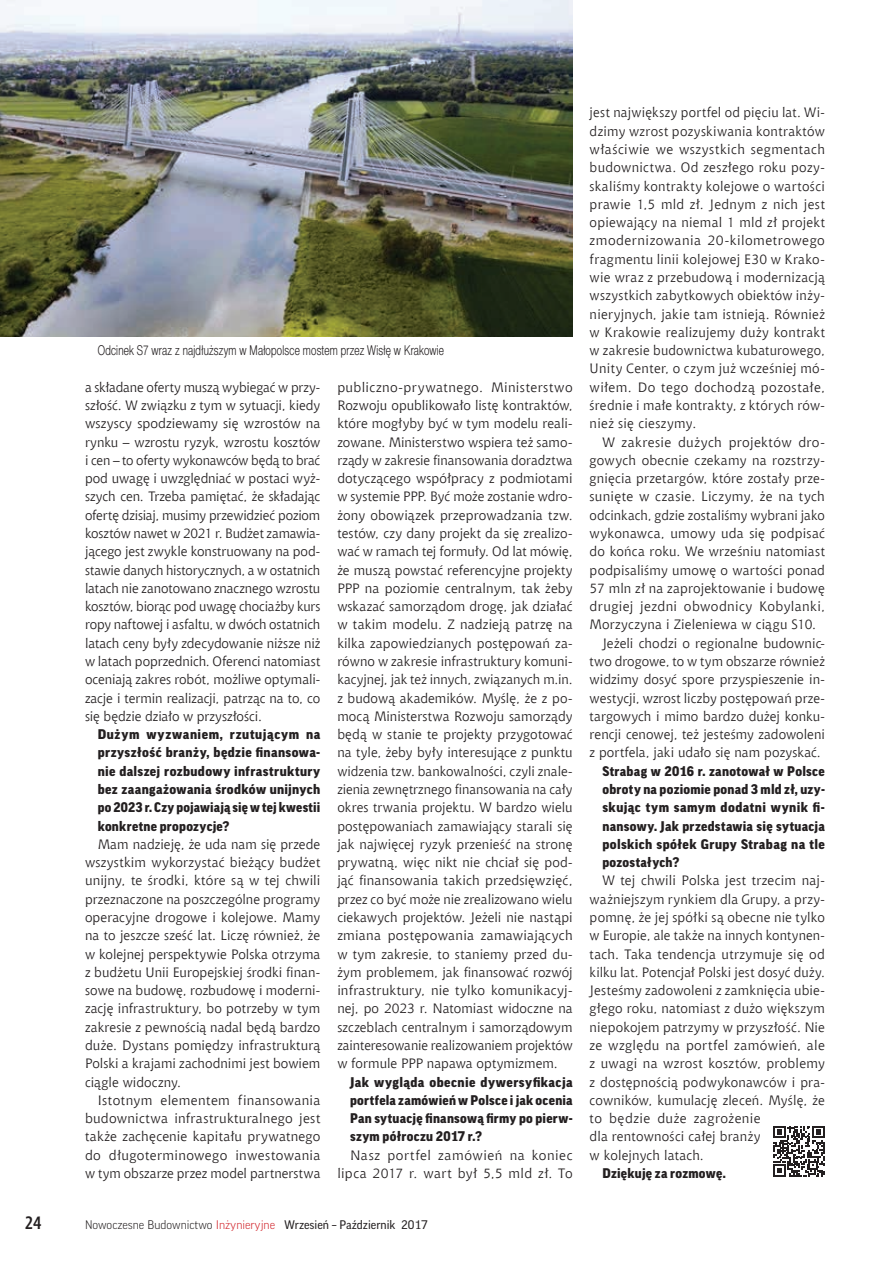
<style>
.page{position:relative;width:893px;height:1263px;background:#fff}
.page>*{position:absolute;margin:0;border:0;box-sizing:border-box;transform-origin:0 0}
.t1{font:700 18px "Aerton Cnd EFN";color:#231f20}
.t2{font:13.5px/18.3px "Chianti EU";letter-spacing:.015em;color:#231f20;text-align:justify}
.t3{font:900 13.5px/18.3px "Good Pro";letter-spacing:.02em;color:#231f20;text-align:justify}
.t4{font:13.5px "Switzer Cnd EFN Light";letter-spacing:.015em;color:#231f20;scale:.9 1}
.t5{font:13.5px/18.3px "Chianti EU";letter-spacing:.035em;color:#231f20;text-align:right}
.t6{font:12px "Good Pro";color:#231f20}
.s1{font-weight:300}
.s2{font-weight:300;color:#d1232a}
</style>
<div class="page">
<img style="left:0;top:0;width:573px;height:337px">
<svg style="left:773px;top:1126px;width:51px;height:51px"></svg>
<p class="t4" style="left:98px;top:342px;width:386px">Odcinek S7 wraz z najdłuższym w Małopolsce mostem przez Wisłę w Krakowie</p>
<p class="t2" style="left:85px;top:378px;width:237px">a składane oferty muszą wybiegać w przy&shy;szłość. W związku z tym w sytuacji, kiedy wszyscy spodziewamy się wzrostów na rynku – wzrostu ryzyk, wzrostu kosztów i cen – to oferty wykonawców będą to brać pod uwagę i uwzględniać w postaci wyż&shy;szych cen. Trzeba pamiętać, że składając ofertę dzisiaj, musimy przewidzieć poziom kosztów nawet w 2021 r. Budżet zamawia&shy;jącego jest zwykle konstruowany na pod&shy;stawie danych historycznych, a w ostatnich latach nie zanotowano znacznego wzrostu kosztów, biorąc pod uwagę chociażby kurs ropy naftowej i asfaltu, w dwóch ostatnich latach ceny były zdecydowanie niższe niż w latach poprzednich. Oferenci natomiast oceniają zakres robót, możliwe optymali&shy;zacje i termin realizacji, patrząc na to, co się będzie działo w przyszłości.</p>
<p class="t3" style="left:98px;top:725px;width:224px">Dużym wyzwaniem, rzutującym na przyszłość branży, będzie finansowa&shy;nie dalszej rozbudowy infrastruktury bez zaangażowania środków unijnych po 2023 r. Czy pojawiają się w tej kwestii konkretne propozycje?</p>
<p class="t2" style="left:85px;top:835px;width:237px;text-indent:13px">Mam nadzieję, że uda nam się przede wszystkim wykorzystać bieżący budżet unijny, te środki, które są w tej chwili przeznaczone na poszczególne programy operacyjne drogowe i kolejowe. Mamy na to jeszcze sześć lat. Liczę również, że w kolejnej perspektywie Polska otrzyma z budżetu Unii Europejskiej środki finan&shy;sowe na budowę, rozbudowę i moderni&shy;zację infrastruktury, bo potrzeby w tym zakresie z pewnością nadal będą bardzo duże. Dystans pomiędzy infrastrukturą Polski a krajami zachodnimi jest bowiem ciągle widoczny.</p>
<p class="t2" style="left:85px;top:1091px;width:237px;text-indent:13px">Istotnym elementem finansowania budownictwa infrastrukturalnego jest także zachęcenie kapitału prywatnego do długoterminowego inwestowania w tym obszarze przez model partnerstwa</p>
<p class="t2" style="left:337px;top:378px;width:237px">publiczno-prywatnego. Ministerstwo Rozwoju opublikowało listę kontraktów, które mogłyby być w tym modelu reali&shy;zowane. Ministerstwo wspiera też samo&shy;rządy w zakresie finansowania doradztwa dotyczącego współpracy z podmiotami w systemie PPP. Być może zostanie wdro&shy;żony obowiązek przeprowadzania tzw. testów, czy dany projekt da się zrealizo&shy;wać w ramach tej formuły. Od lat mówię, że muszą powstać referencyjne projekty PPP na poziomie centralnym, tak żeby wskazać samorządom drogę, jak działać w takim modelu. Z nadzieją patrzę na kilka zapowiedzianych postępowań za&shy;równo w zakresie infrastruktury komuni&shy;kacyjnej, jak też innych, związanych m.in. z budową akademików. Myślę, że z po&shy;mocą Ministerstwa Rozwoju samorządy będą w stanie te projekty przygotować na tyle, żeby były interesujące z punktu widzenia tzw. bankowalności, czyli znale&shy;zienia zewnętrznego finansowania na cały okres trwania projektu. W bardzo wielu postępowaniach zamawiający starali się jak najwięcej ryzyk przenieść na stronę prywatną, więc nikt nie chciał się pod&shy;jąć finansowania takich przedsięwzięć, przez co być może nie zrealizowano wielu ciekawych projektów. Jeżeli nie nastąpi zmiana postępowania zamawiających w tym zakresie, to staniemy przed du&shy;żym problemem, jak finansować rozwój infrastruktury, nie tylko komunikacyj&shy;nej, po 2023 r. Natomiast widoczne na szczeblach centralnym i samorządowym zainteresowanie realizowaniem projektów w formule PPP napawa optymizmem.</p>
<p class="t3" style="left:350px;top:1072px;width:224px">Jak wygląda obecnie dywersyfikacja portfela zamówień w Polsce i jak ocenia Pan sytuację finansową firmy po pierw&shy;szym półroczu 2017 r.?</p>
<p class="t5" style="left:337px;top:1146px;width:237px">Nasz portfel zamówień na koniec lipca 2017 r. wart był 5,5 mld zł. To</p>
<h1 class="t1" style="left:25px;top:1212px;width:18px">24</h1>
<p class="t6" style="left:85px;top:1218px;width:344px"><span class="s1">Nowoczesne Budownictwo</span> <span class="s2">Inżynieryjne</span> Wrzesień – Październik 2017</p>
<p class="t2" style="left:590px;top:103px;width:237px">jest największy portfel od pięciu lat. Wi&shy;dzimy wzrost pozyskiwania kontraktów właściwie we wszystkich segmentach budownictwa. Od zeszłego roku pozy&shy;skaliśmy kontrakty kolejowe o wartości prawie 1,5 mld zł. Jednym z nich jest opiewający na niemal 1 mld zł projekt zmodernizowania 20-kilometrowego fragmentu linii kolejowej E30 w Krako&shy;wie wraz z przebudową i modernizacją wszystkich zabytkowych obiektów inży&shy;nieryjnych, jakie tam istnieją. Również w Krakowie realizujemy duży kontrakt w zakresie budownictwa kubaturowego, Unity Center, o czym już wcześniej mó&shy;wiłem. Do tego dochodzą pozostałe, średnie i małe kontrakty, z których rów&shy;nież się cieszymy.</p>
<p class="t2" style="left:602px;top:432px;width:224px">W zakresie dużych projektów dro-</p>
<p class="t2" style="left:590px;top:451px;width:237px">gowych obecnie czekamy na rozstrzy-</p>
<p class="t2" style="left:590px;top:469px;width:237px">gnięcia przetargów, które zostały prze-</p>
<p class="t2" style="left:590px;top:487px;width:237px">sunięte w czasie. Liczymy, że na tych</p>
<p class="t2" style="left:590px;top:506px;width:237px">odcinkach, gdzie zostaliśmy wybrani jako</p>
<p class="t2" style="left:590px;top:524px;width:237px">wykonawca, umowy uda się podpisać</p>
<p class="t2" style="left:590px;top:542px;width:237px">do końca roku. We wrześniu natomiast</p>
<p class="t2" style="left:590px;top:560px;width:237px">podpisaliśmy umowę o wartości ponad</p>
<p class="t2" style="left:590px;top:579px;width:237px">57 mln zł na zaprojektowanie i budowę</p>
<p class="t2" style="left:590px;top:597px;width:237px">drugiej jezdni obwodnicy Kobylanki,</p>
<p class="t2" style="left:590px;top:615px;width:228px">Morzyczyna i Zieleniewa w ciągu S10.</p>
<p class="t2" style="left:602px;top:634px;width:224px">Jeżeli chodzi o regionalne budownic-</p>
<p class="t2" style="left:590px;top:652px;width:237px">two drogowe, to w tym obszarze również</p>
<p class="t2" style="left:590px;top:670px;width:237px">widzimy dosyć spore przyspieszenie in-</p>
<p class="t2" style="left:590px;top:688px;width:237px">westycji, wzrost liczby postępowań prze-</p>
<p class="t2" style="left:590px;top:707px;width:237px">targowych i mimo bardzo dużej konku-</p>
<p class="t2" style="left:590px;top:725px;width:237px">rencji cenowej, też jesteśmy zadowoleni</p>
<p class="t2" style="left:590px;top:743px;width:233px">z portfela, jaki udało się nam pozyskać.</p>
<p class="t3" style="left:602px;top:762px;width:224px">Strabag w 2016 r. zanotował w Polsce obroty na poziomie ponad 3 mld zł, uzy&shy;skując tym samym dodatni wynik fi&shy;nansowy. Jak przedstawia się sytuacja polskich spółek Grupy Strabag na tle pozostałych?</p>
<p class="t2" style="left:590px;top:871px;width:237px;text-align:left;text-indent:13px">W tej chwili Polska jest trzecim naj&shy;ważniejszym rynkiem dla Grupy, a przy&shy;pomnę, że jej spółki są obecne nie tylko w Europie, ale także na innych kontynen&shy;tach. Taka tendencja utrzymuje się od kilku lat. Potencjał Polski jest dosyć duży.<br>Jesteśmy zadowoleni z zamknięcia ubie&shy;głego roku, natomiast z dużo większym niepokojem patrzymy w przyszłość. Nie ze względu na portfel zamówień, ale z uwagi na wzrost kosztów, problemy z dostępnością podwykonawców i pra&shy;cowników, kumulację zleceń. Myślę, że to będzie duże zagrożenie<br>dla rentowności całej branży<br>w kolejnych latach.</p>
<p class="t3" style="left:602px;top:1164px;width:125px">Dziękuję za rozmowę.</p>
</div>
